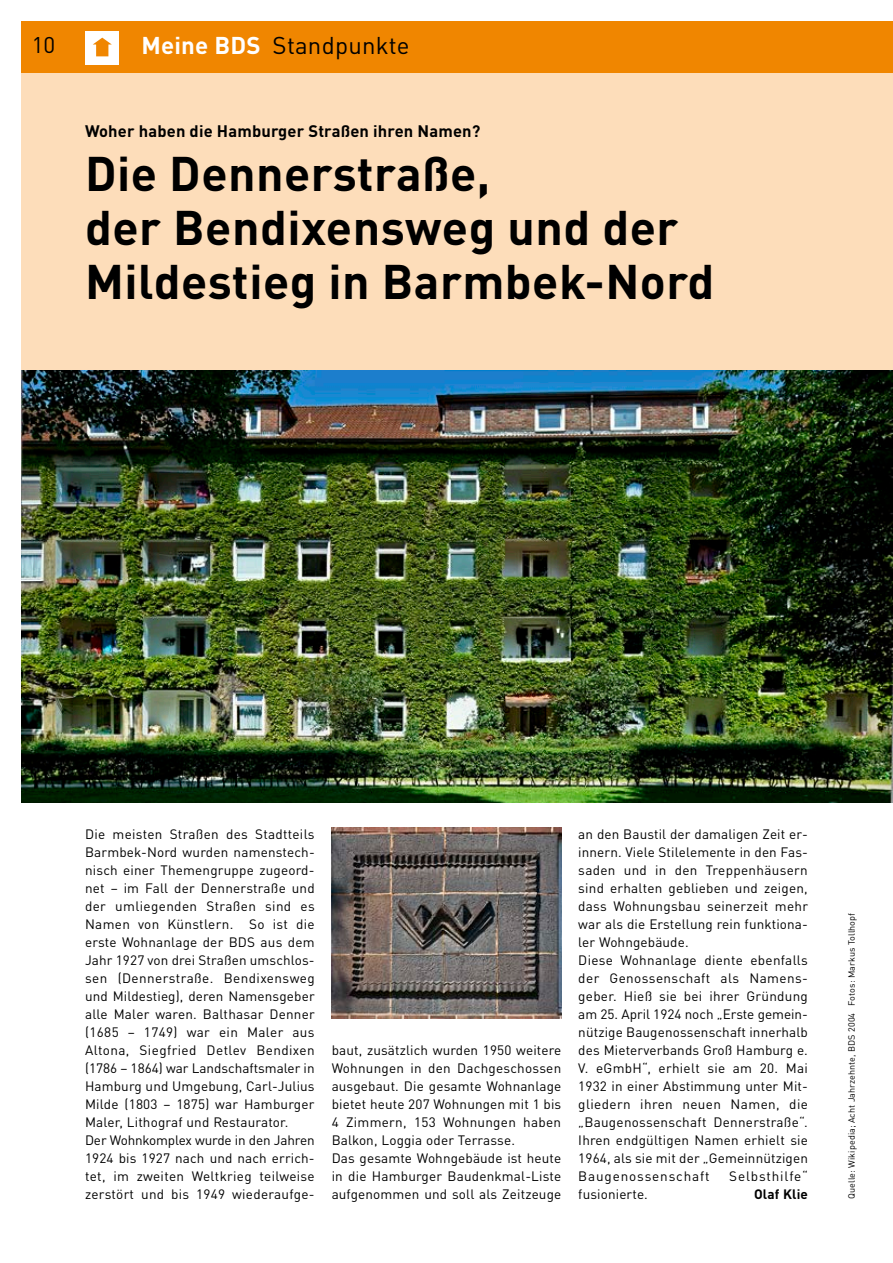
<style>
.page{position:relative;width:893px;height:1263px;background:#fff}
.page>*{position:absolute;margin:0;border:0;box-sizing:border-box;transform-origin:0 0}
.t1{font:700 48px/54px "DINOT";letter-spacing:.01em;color:#000}
.t2{font:24px "DINOT";letter-spacing:.01em;color:#000}
.t3{font:22.5px "DINOT";color:#000}
.t4{font:700 16.5px "DINOT";letter-spacing:.01em;color:#000}
.t5{font:13.5px/18px "DINOT";letter-spacing:.015em;color:#000}
.t6{font:13.5px "DINOT";letter-spacing:.065em;color:#000}
.t7{font:700 13.5px "DINOT";letter-spacing:.01em;color:#000}
.t8{font:9px "DINOT";letter-spacing:.01em;color:#000}
.s1{font-weight:700;color:#fff}
</style>
<div class="page">
<div style="left:21px;top:71px;width:872px;height:300px;background:#fdddba"></div>
<div style="left:21px;top:21px;width:872px;height:51px;background:#f08600"></div>
<div style="left:85px;top:31px;width:34px;height:33px;background:#fff"></div>
<svg style="left:93px;top:38px;width:19px;height:18px"></svg>
<img style="left:332px;top:827px;width:229px;height:192px">
<img style="left:21px;top:371px;width:872px;height:432px">
<h3 class="t3" style="left:32px;top:31px;width:25px">10</h3>
<h2 class="t2" style="left:141px;top:31px;width:270px"><span class="s1">Meine BDS</span> Standpunkte</h2>
<p class="t4" style="left:85px;top:120px;width:397px">Woher haben die Hamburger Straßen ihren Namen?</p>
<h1 class="t1" style="left:85px;top:145px;width:631px">Die Dennerstraße,<br>der Bendixensweg und der<br>Mildestieg in Barmbek-Nord</h1>
<p class="t5" style="left:85px;top:825px;width:231px">Die meisten Straßen des Stadtteils Barmbek-Nord wurden namenstech&shy;nisch einer Themengruppe zugeord&shy;net – im Fall der Dennerstraße und der umliegenden Straßen sind es Namen von Künstlern. So ist die erste Wohnanlage der BDS aus dem Jahr 1927 von drei Straßen umschlos&shy;sen (Dennerstraße. Bendixensweg und Mildestieg), deren Namensgeber alle Maler waren. Balthasar Denner (1685 – 1749) war ein Maler aus Altona, Siegfried Detlev Bendixen (1786 – 1864) war Landschaftsmaler in Hamburg und Umgebung, Carl-Julius Milde (1803 – 1875) war Hamburger Maler, Lithograf und Restaurator.<br>Der Wohnkomplex wurde in den Jahren 1924 bis 1927 nach und nach errich&shy;tet, im zweiten Weltkrieg teilweise zerstört und bis 1949 wiederaufge-</p>
<p class="t5" style="left:332px;top:1041px;width:231px">baut, zusätzlich wurden 1950 weitere Wohnungen in den Dachgeschossen ausgebaut. Die gesamte Wohnanlage bietet heute 207 Wohnungen mit 1 bis 4 Zimmern, 153 Wohnungen haben Balkon, Loggia oder Terrasse.<br>Das gesamte Wohngebäude ist heute in die Hamburger Baudenkmal-Liste aufgenommen und soll als Zeitzeuge</p>
<p class="t5" style="left:578px;top:825px;width:231px">an den Baustil der damaligen Zeit er&shy;innern. Viele Stilelemente in den Fas&shy;saden und in den Treppenhäusern sind erhalten geblieben und zeigen, dass Wohnungsbau seinerzeit mehr war als die Erstellung rein funktiona&shy;ler Wohngebäude.<br>Diese Wohnanlage diente ebenfalls der Genossenschaft als Namens&shy;geber. Hieß sie bei ihrer Gründung am 25. April 1924 noch „Erste gemein&shy;nützige Baugenossenschaft innerhalb des Mieterverbands Groß Hamburg e.<br>V. eGmbH“, erhielt sie am 20. Mai 1932 in einer Abstimmung unter Mit&shy;gliedern ihren neuen Namen, die „Baugenossenschaft Dennerstraße“.<br>Ihren endgültigen Namen erhielt sie 1964, als sie mit der „Gemeinnützigen Baugenossenschaft</p>
<p class="t6" style="left:729px;top:1167px;width:80px">Selbsthilfe“</p>
<p class="t5" style="left:578px;top:1185px;width:71px">fusionierte.</p>
<p class="t7" style="left:754px;top:1185px;width:55px">Olaf Klie</p>
<p class="t8" style="left:846px;top:1199px;width:288px;rotate:-90deg">Quelle: Wikipedia; Acht Jahrzehnte, BDS 2004 Fotos: Markus Tollhopf</p>
</div>
